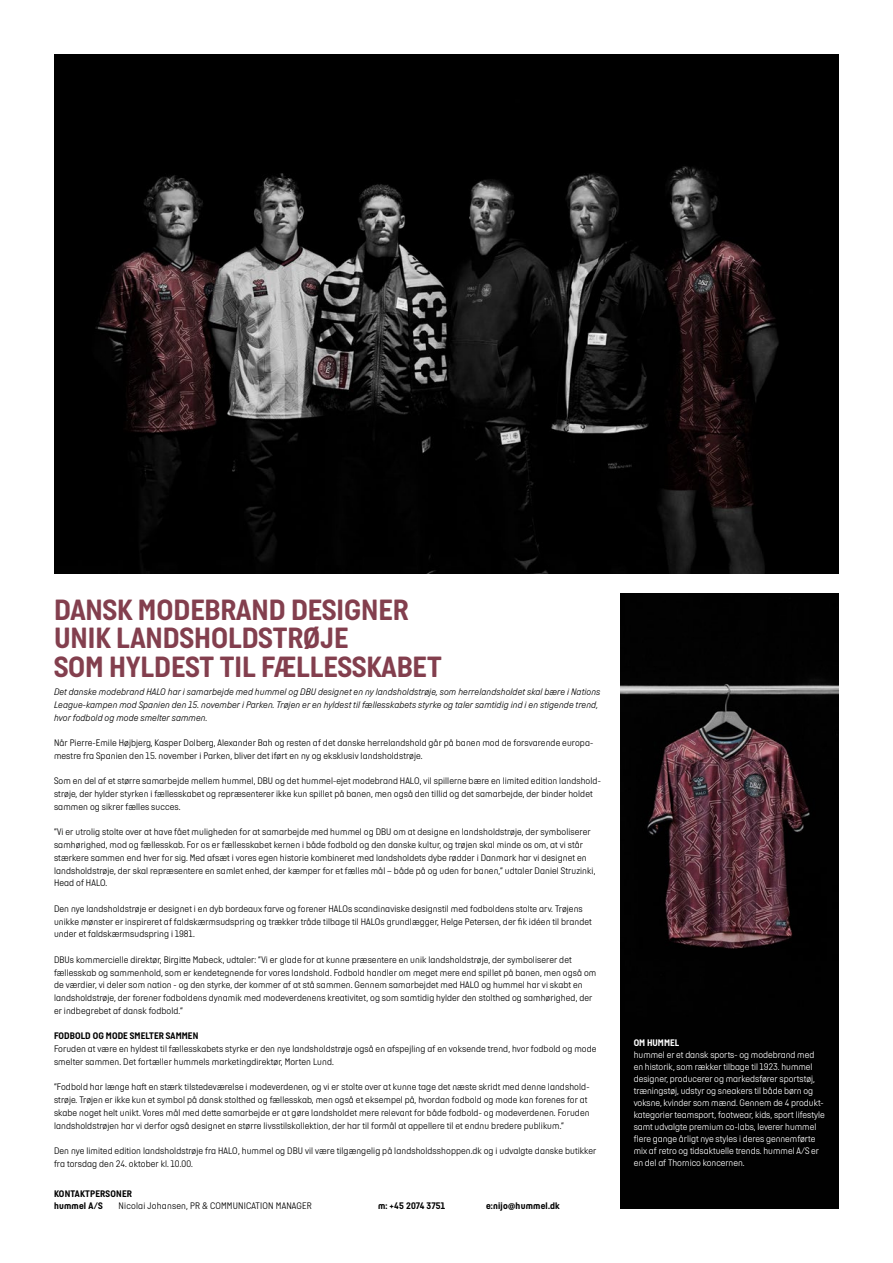
<style>
.page{position:relative;width:893px;height:1263px;background:#fff}
.page>*{position:absolute;margin:0;border:0;box-sizing:border-box;transform-origin:0 0}
.t1{font:700 30px/28.5px "Hummel Plate";color:#833f4e}
.t2{font:300 9.75px/12.8px "Hummel Plate";letter-spacing:.01em;color:#000}
.t3{font:300 9.75px/12px "Hummel Plate";color:#fff}
.t4{font:italic 300 9.75px/12.8px "Hummel Plate";letter-spacing:.01em;color:#000}
.t5{font:700 9.75px/12px "Hummel Plate";letter-spacing:.02em;color:#000}
.t6{font:700 9.75px "Hummel Plate";color:#fff}
</style>
<div class="page">
<div style="left:621px;top:1016px;width:218px;height:193px;background:#010101"></div>
<img style="left:54px;top:54px;width:785px;height:520px">
<img style="left:621px;top:593px;width:218px;height:423px">
<h1 class="t1" style="left:54px;top:595px;width:389px">DANSK MODEBRAND DESIGNER<br>UNIK LANDSHOLDSTRØJE<br>SOM HYLDEST TIL FÆLLESSKABET</h1>
<p class="t4" style="left:54px;top:685px;width:548px">Det danske modebrand HALO har i samarbejde med hummel og DBU designet en ny landsholdstrøje, som herrelandsholdet skal bære i Nations<br>League-kampen mod Spanien den 15. november i Parken. Trøjen er en hyldest til fællesskabets styrke og taler samtidig ind i en stigende trend, hvor fodbold og mode smelter sammen.</p>
<p class="t2" style="left:54px;top:736px;width:541px">Når Pierre-Emile Højbjerg, Kasper Dolberg, Alexander Bah og resten af det danske herrelandshold går på banen mod de forsvarende europa&shy;mestre fra Spanien den 15. november i Parken, bliver det iført en ny og eksklusiv landsholdstrøje.</p>
<p class="t2" style="left:54px;top:774px;width:548px">Som en del af et større samarbejde mellem hummel, DBU og det hummel-ejet modebrand HALO, vil spillerne bære en limited edition landshold&shy;strøje, der hylder styrken i fællesskabet og repræsenterer ikke kun spillet på banen, men også den tillid og det samarbejde, der binder holdet sammen og sikrer fælles succes.</p>
<p class="t2" style="left:54px;top:825px;width:543px">”Vi er utrolig stolte over at have fået muligheden for at samarbejde med hummel og DBU om at designe en landsholdstrøje, der symboliserer samhørighed, mod og fællesskab. For os er fællesskabet kernen i både fodbold og den danske kultur, og trøjen skal minde os om, at vi står stærkere sammen end hver for sig. Med afsæt i vores egen historie kombineret med landsholdets dybe rødder i Danmark har vi designet en landsholdstrøje, der skal repræsentere en samlet enhed, der kæmper for et fælles mål – både på og uden for banen,” udtaler Daniel Struzinki, Head of HALO.</p>
<p class="t2" style="left:54px;top:902px;width:539px">Den nye landsholdstrøje er designet i en dyb bordeaux farve og forener HALOs scandinaviske designstil med fodboldens stolte arv. Trøjens unikke mønster er inspireret af faldskærmsudspring og trækker tråde tilbage til HALOs grundlægger, Helge Petersen, der fik idéen til brandet under et faldskærmsudspring i 1981.</p>
<p class="t2" style="left:54px;top:953px;width:544px">DBUs kommercielle direktør, Birgitte Mabeck, udtaler: ”Vi er glade for at kunne præsentere en unik landsholdstrøje, der symboliserer det fællesskab og sammenhold, som er kendetegnende for vores landshold. Fodbold handler om meget mere end spillet på banen, men også om de værdier, vi deler som nation - og den styrke, der kommer af at stå sammen. Gennem samarbejdet med HALO og hummel har vi skabt en landsholdstrøje, der forener fodboldens dynamik med modeverdenens kreativitet, og som samtidig hylder den stolthed og samhørighed, der er indbegrebet af dansk fodbold.”</p>
<p class="t5" style="left:54px;top:1030px;width:146px">FODBOLD OG MODE SMELTER SAMMEN</p>
<p class="t2" style="left:54px;top:1042px;width:544px">Foruden at være en hyldest til fællesskabets styrke er den nye landsholdstrøje også en afspejling af en voksende trend, hvor fodbold og mode smelter sammen. Det fortæller hummels marketingdirektør, Morten Lund.</p>
<p class="t2" style="left:54px;top:1080px;width:537px">”Fodbold har længe haft en stærk tilstedeværelse i modeverdenen, og vi er stolte over at kunne tage det næste skridt med denne landshold&shy;strøje. Trøjen er ikke kun et symbol på dansk stolthed og fællesskab, men også et eksempel på, hvordan fodbold og mode kan forenes for at skabe noget helt unikt. Vores mål med dette samarbejde er at gøre landsholdet mere relevant for både fodbold- og modeverdenen. Foruden landsholdstrøjen har vi derfor også designet en større livsstilskollektion, der har til formål at appellere til et endnu bredere publikum.”</p>
<p class="t2" style="left:54px;top:1144px;width:544px">Den nye limited edition landsholdstrøje fra HALO, hummel og DBU vil være tilgængelig på landsholdsshoppen.dk og i udvalgte danske butikker fra torsdag den 24. oktober kl. 10.00.</p>
<p class="t5" style="left:54px;top:1187px;width:79px">KONTAKTPERSONER hummel A/S</p>
<p class="t2" style="left:119px;top:1199px;width:195px">Nicolai Johansen, PR &amp; COMMUNICATION MANAGER</p>
<p class="t5" style="left:378px;top:1199px;width:69px">m: +45 2074 3751</p>
<p class="t5" style="left:486px;top:1199px;width:75px">e:nijo@hummel.dk</p>
<p class="t6" style="left:634px;top:1036px;width:47px">OM HUMMEL</p>
<p class="t3" style="left:634px;top:1049px;width:193px">hummel er et dansk sports- og modebrand med en historik, som rækker tilbage til 1923. hummel designer, producerer og markedsfører sportstøj, træningstøj, udstyr og sneakers til både børn og voksne, kvinder som mænd. Gennem de 4 produkt&shy;kategorier teamsport, footwear, kids, sport lifestyle samt udvalgte premium co-labs, leverer hummel flere gange årligt nye styles i deres gennemførte mix af retro og tidsaktuelle trends. hummel A/S er en del af Thornico koncernen.</p>
</div>
